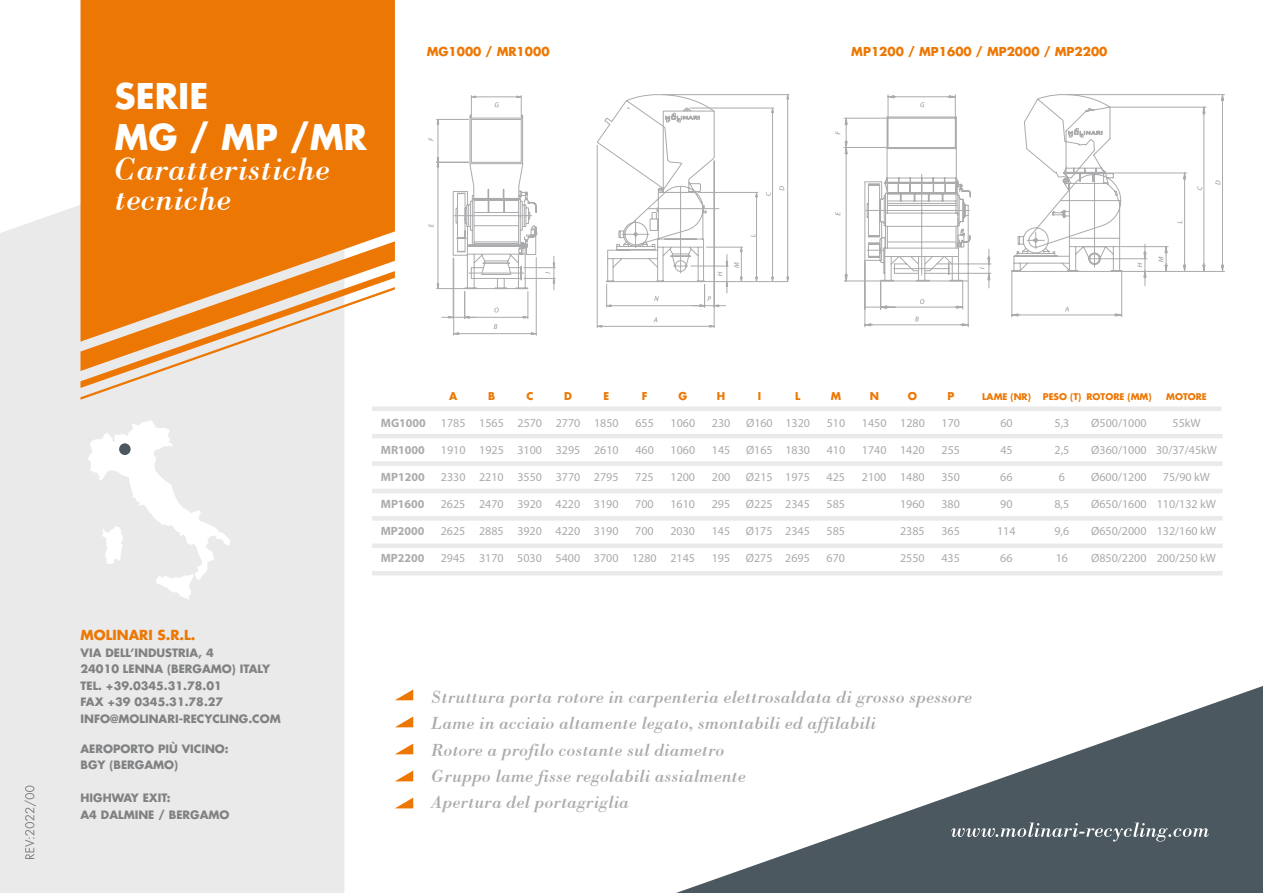
<style>
.page{position:relative;width:1263px;height:893px;background:#fff}
.page>*{position:absolute;margin:0;border:0;box-sizing:border-box;transform-origin:0 0}
.t1{font:700 34.5px/41.4px "Futura";color:#fff}
.t2{font:italic 33px/30px "Bodoni BT";color:#fff}
.t3{font:italic 18px/26.2px "Bodoni BT";color:#aaabad}
.t4{font:700 13.5px "Futura";color:#ed7703}
.t5{font:12px "Myriad Pro";color:#aaabad}
.t6{font:700 12px "Futura";color:#ed7703}
.t7{font:700 12px "Myriad Pro";color:#aaabad}
.t8{font:700 11.25px/16.5px "Futura";color:#808183}
.t9{font:700 10.5px "Futura";color:#ed7703}
.t10{font:700 9px "Futura";color:#ed7703}
</style>
<div class="page">
<div style="left:0;top:112px;width:344px;height:781px;background:#eaeaea"></div>
<div style="left:81px;top:0;width:314px;height:241px;background:#ed7703"></div>
<svg style="left:81px;top:241px;width:314px;height:159px;background:#eeb680"></svg>
<svg style="left:88px;top:420px;width:142px;height:180px"></svg>
<div style="left:119px;top:443px;width:12px;height:12px;background:#4b585f;border-radius:50%"></div>
<svg style="left:676px;top:686px;width:587px;height:207px"></svg>
<svg style="left:951px;top:822px;width:258px;height:19px;background:#69747a"></svg>
<svg style="left:429px;top:95px;width:127px;height:241px"></svg>
<svg style="left:597px;top:94px;width:193px;height:234px"></svg>
<svg style="left:835px;top:94px;width:156px;height:233px"></svg>
<svg style="left:1012px;top:94px;width:213px;height:223px"></svg>
<hr style="left:372px;top:434px;width:850px;height:4px;background:#eaeaea">
<div style="left:372px;top:461px;width:850px;height:5px;background:#eaeaea"></div>
<div style="left:372px;top:406px;width:850px;height:5px;background:#eaeaea"></div>
<hr style="left:372px;top:489px;width:850px;height:4px;background:#eaeaea">
<div style="left:372px;top:516px;width:850px;height:5px;background:#eaeaea"></div>
<hr style="left:372px;top:544px;width:850px;height:4px;background:#eaeaea">
<hr style="left:372px;top:571px;width:850px;height:4px;background:#eaeaea">
<svg style="left:395px;top:689px;width:18px;height:11px"></svg>
<svg style="left:395px;top:716px;width:18px;height:11px"></svg>
<svg style="left:395px;top:743px;width:18px;height:11px"></svg>
<svg style="left:395px;top:770px;width:18px;height:11px"></svg>
<svg style="left:395px;top:797px;width:18px;height:11px"></svg>
<svg style="left:24px;top:785px;width:12px;height:74px"></svg>
<h1 class="t1" style="left:115px;top:74px;width:254px">SERIE<br>MG / MP /MR</h1>
<h2 class="t2" style="left:115px;top:153px;width:217px">Caratteristiche tecniche</h2>
<p class="t6" style="left:427px;top:43px;width:124px">MG1000 / MR1000</p>
<p class="t6" style="left:851px;top:43px;width:258px">MP1200 / MP1600 / MP2000 / MP2200</p>
<p class="t4" style="left:81px;top:626px;width:116px">MOLINARI S.R.L.</p>
<p class="t8" style="left:81px;top:644px;width:202px">VIA DELL’INDUSTRIA, 4<br>24010 LENNA (BERGAMO) ITALY<br>TEL. +39.0345.31.78.01<br>FAX +39 0345.31.78.27<br>INFO@MOLINARI-RECYCLING.COM</p>
<p class="t8" style="left:81px;top:740px;width:150px">AEROPORTO PIÙ VICINO:<br>BGY (BERGAMO)</p>
<p class="t8" style="left:81px;top:789px;width:150px">HIGHWAY EXIT:<br>A4 DALMINE / BERGAMO</p>
<p class="t9" style="left:449px;top:389px;width:10px">A</p>
<p class="t9" style="left:488px;top:389px;width:9px">B</p>
<p class="t9" style="left:526px;top:389px;width:8px">C</p>
<p class="t9" style="left:564px;top:389px;width:9px">D</p>
<p class="t9" style="left:603px;top:389px;width:7px">E</p>
<p class="t9" style="left:642px;top:389px;width:7px">F</p>
<p class="t9" style="left:678px;top:389px;width:10px">G</p>
<p class="t9" style="left:717px;top:389px;width:10px">H</p>
<p class="t9" style="left:758px;top:389px;width:5px">I</p>
<p class="t9" style="left:795px;top:389px;width:7px">L</p>
<p class="t9" style="left:831px;top:389px;width:12px">M</p>
<p class="t9" style="left:870px;top:389px;width:11px">N</p>
<p class="t9" style="left:908px;top:389px;width:11px">O</p>
<p class="t9" style="left:947px;top:389px;width:8px">P</p>
<p class="t10" style="left:982px;top:391px;width:50px">LAME (NR)</p>
<p class="t10" style="left:1043px;top:391px;width:110px">PESO (T) ROTORE (MM)</p>
<p class="t10" style="left:1166px;top:391px;width:42px">MOTORE</p>
<p class="t7" style="left:381px;top:415px;width:46px">MG1000</p>
<p class="t5" style="left:441px;top:416px;width:179px">1785 1565 2570 2770 1850</p>
<p class="t5" style="left:635px;top:416px;width:20px">655</p>
<p class="t5" style="left:671px;top:416px;width:26px">1060</p>
<p class="t5" style="left:712px;top:416px;width:20px">230</p>
<p class="t5" style="left:746px;top:416px;width:65px">Ø160 1320</p>
<p class="t5" style="left:827px;top:416px;width:20px">510</p>
<p class="t5" style="left:862px;top:416px;width:64px">1450 1280</p>
<p class="t5" style="left:941px;top:416px;width:20px">170</p>
<p class="t5" style="left:1000px;top:416px;width:14px">60</p>
<p class="t5" style="left:1055px;top:416px;width:16px">5,3</p>
<p class="t5" style="left:1091px;top:416px;width:57px">Ø500/1000</p>
<p class="t5" style="left:1172px;top:416px;width:30px">55kW</p>
<p class="t7" style="left:381px;top:442px;width:45px">MR1000</p>
<p class="t5" style="left:441px;top:443px;width:179px">1910 1925 3100 3295 2610</p>
<p class="t5" style="left:635px;top:443px;width:20px">460</p>
<p class="t5" style="left:670px;top:443px;width:26px">1060</p>
<p class="t5" style="left:712px;top:443px;width:20px">145</p>
<p class="t5" style="left:746px;top:443px;width:65px">Ø165 1830</p>
<p class="t5" style="left:827px;top:443px;width:20px">410</p>
<p class="t5" style="left:862px;top:443px;width:64px">1740 1420</p>
<p class="t5" style="left:941px;top:443px;width:20px">255</p>
<p class="t5" style="left:1000px;top:443px;width:14px">45</p>
<p class="t5" style="left:1054px;top:443px;width:16px">2,5</p>
<p class="t5" style="left:1091px;top:443px;width:127px">Ø360/1000 30/37/45kW</p>
<p class="t7" style="left:381px;top:469px;width:45px">MP1200</p>
<p class="t5" style="left:441px;top:470px;width:179px">2330 2210 3550 3770 2795</p>
<p class="t5" style="left:635px;top:470px;width:20px">725</p>
<p class="t5" style="left:670px;top:470px;width:26px">1200</p>
<p class="t5" style="left:712px;top:470px;width:20px">200</p>
<p class="t5" style="left:746px;top:470px;width:65px">Ø215 1975</p>
<p class="t5" style="left:827px;top:470px;width:20px">425</p>
<p class="t5" style="left:862px;top:470px;width:64px">2100 1480</p>
<p class="t5" style="left:941px;top:470px;width:20px">350</p>
<p class="t5" style="left:1000px;top:470px;width:14px">66</p>
<p class="t5" style="left:1059px;top:470px;width:8px">6</p>
<p class="t5" style="left:1091px;top:470px;width:57px">Ø600/1200</p>
<p class="t5" style="left:1163px;top:470px;width:49px">75/90 kW</p>
<p class="t7" style="left:381px;top:496px;width:45px">MP1600</p>
<p class="t5" style="left:441px;top:497px;width:179px">2625 2470 3920 4220 3190</p>
<p class="t5" style="left:635px;top:497px;width:20px">700</p>
<p class="t5" style="left:670px;top:497px;width:26px">1610</p>
<p class="t5" style="left:712px;top:497px;width:20px">295</p>
<p class="t5" style="left:746px;top:497px;width:65px">Ø225 2345</p>
<p class="t5" style="left:827px;top:497px;width:20px">585</p>
<p class="t5" style="left:900px;top:497px;width:26px">1960</p>
<p class="t5" style="left:941px;top:497px;width:20px">380</p>
<p class="t5" style="left:1000px;top:497px;width:14px">90</p>
<p class="t5" style="left:1054px;top:497px;width:16px">8,5</p>
<p class="t5" style="left:1091px;top:497px;width:126px">Ø650/1600 110/132 kW</p>
<p class="t7" style="left:381px;top:523px;width:45px">MP2000</p>
<p class="t5" style="left:441px;top:524px;width:179px">2625 2885 3920 4220 3190</p>
<p class="t5" style="left:635px;top:524px;width:20px">700</p>
<p class="t5" style="left:670px;top:524px;width:26px">2030</p>
<p class="t5" style="left:712px;top:524px;width:20px">145</p>
<p class="t5" style="left:746px;top:524px;width:65px">Ø175 2345</p>
<p class="t5" style="left:826px;top:524px;width:20px">585</p>
<p class="t5" style="left:900px;top:524px;width:26px">2385</p>
<p class="t5" style="left:941px;top:524px;width:20px">365</p>
<p class="t5" style="left:997px;top:524px;width:20px">114</p>
<p class="t5" style="left:1054px;top:524px;width:16px">9,6</p>
<p class="t5" style="left:1091px;top:524px;width:126px">Ø650/2000 132/160 kW</p>
<p class="t7" style="left:381px;top:550px;width:45px">MP2200</p>
<p class="t5" style="left:441px;top:551px;width:256px">2945 3170 5030 5400 3700 1280 2145</p>
<p class="t5" style="left:712px;top:551px;width:20px">195</p>
<p class="t5" style="left:746px;top:551px;width:65px">Ø275 2695</p>
<p class="t5" style="left:826px;top:551px;width:20px">670</p>
<p class="t5" style="left:900px;top:551px;width:26px">2550</p>
<p class="t5" style="left:941px;top:551px;width:20px">435</p>
<p class="t5" style="left:1000px;top:551px;width:14px">66</p>
<p class="t5" style="left:1056px;top:551px;width:14px">16</p>
<p class="t5" style="left:1091px;top:551px;width:126px">Ø850/2200 200/250 kW</p>
<p class="t3" style="left:431px;top:683px;width:542px">Struttura porta rotore in carpenteria elettrosaldata di grosso spessore Lame in acciaio altamente legato, smontabili ed affilabili<br>Rotore a profilo costante sul diametro<br>Gruppo lame fisse regolabili assialmente<br>Apertura del portagriglia</p>
</div>
